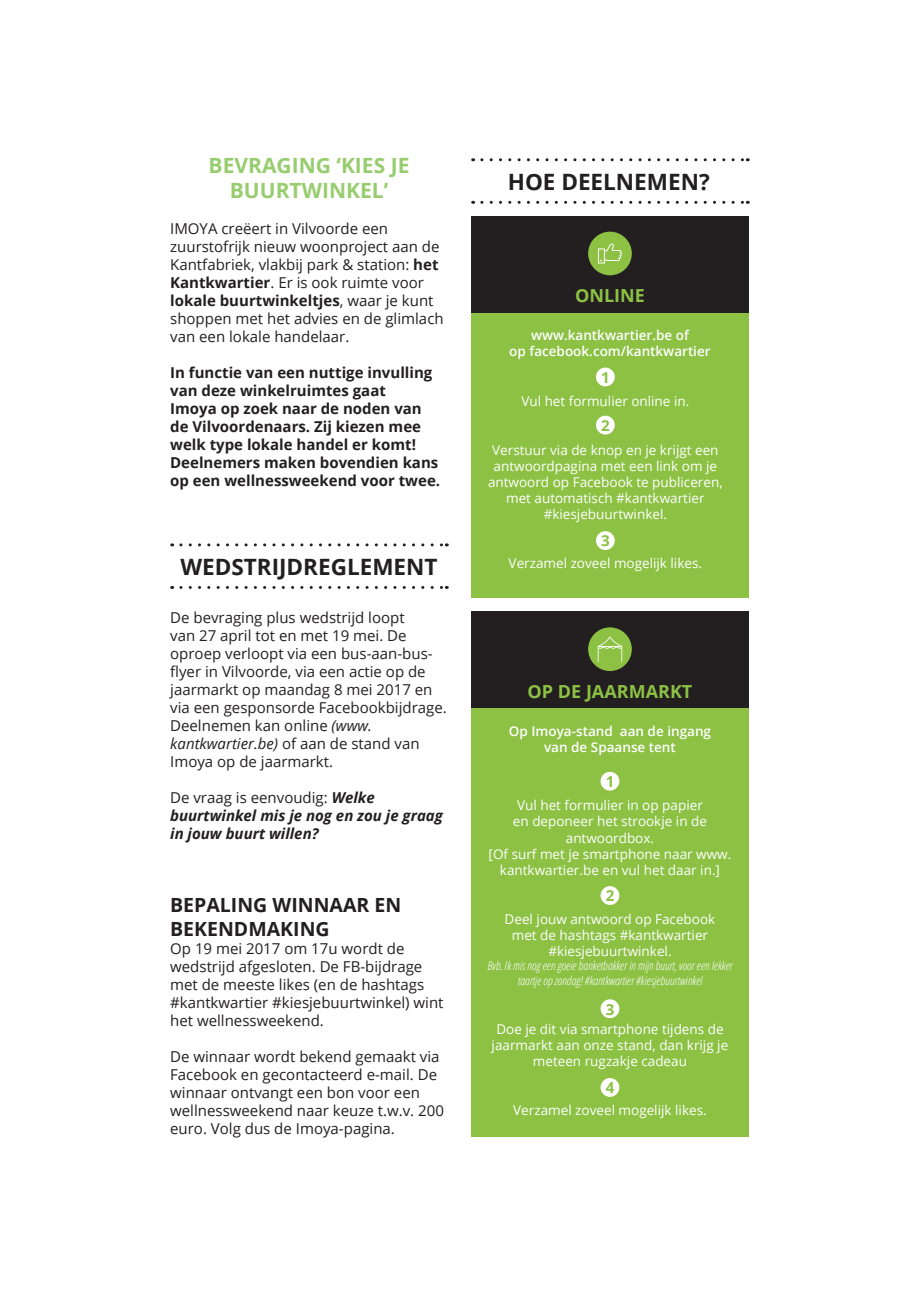
<style>
.page{position:relative;width:919px;height:1289px;background:#fff}
.page>*{position:absolute;margin:0;border:0;box-sizing:border-box;transform-origin:0 0}
.t1{font:700 22.5px "Open Sans";color:#231f20}
.t2{font:700 21px/25.2px "Open Sans";color:#97cd6e;text-align:center}
.t3{font:700 19.5px/23.4px "Open Sans";color:#231f20}
.t4{font:700 18px "Open Sans";color:#8cc144}
.t5{font:700 15.15px "Open Sans";color:#8cc144}
.t6{font:15px/18px "Open Sans";color:#231f20}
.t7{font:700 15px/18px "Open Sans";color:#231f20}
.t8{font:italic 700 15px/18px "Open Sans";color:#231f20}
.t9{font:13.5px/16.2px "Open Sans";color:#fff;text-align:center}
.t10{font:600 13.5px "Open Sans";color:#fff}
.t11{font:italic 300 condensed 12px/14.4px "Open Sans";color:#fff;text-align:center}
.s1{font-weight:700}
.s2{font-style:italic}
.s3{font-weight:400;font-style:normal}
</style>
<div class="page">
<svg style="left:482px;top:158px;width:266px;height:3px"></svg>
<svg style="left:482px;top:201px;width:266px;height:3px"></svg>
<div style="left:471px;top:232px;width:277px;height:366px;background:#8cc144"></div>
<div style="left:471px;top:216px;width:277px;height:96px;background:#231f20"></div>
<div style="left:588px;top:232px;width:43px;height:43px;background:#8cc144;border-radius:50%"></div>
<svg style="left:598px;top:243px;width:24px;height:20px"></svg>
<div style="left:596px;top:367px;width:18px;height:19px;background:#fff;border-radius:50%"></div>
<div style="left:596px;top:415px;width:18px;height:19px;background:#fff;border-radius:50%"></div>
<div style="left:596px;top:531px;width:18px;height:19px;background:#fff;border-radius:50%"></div>
<div style="left:471px;top:627px;width:277px;height:510px;background:#8cc144"></div>
<div style="left:471px;top:611px;width:277px;height:97px;background:#231f20"></div>
<div style="left:588px;top:627px;width:43px;height:44px;background:#8cc144;border-radius:50%"></div>
<svg style="left:597px;top:636px;width:25px;height:26px"></svg>
<div style="left:600px;top:771px;width:19px;height:19px;background:#fff;border-radius:50%"></div>
<div style="left:600px;top:886px;width:19px;height:18px;background:#fff;border-radius:50%"></div>
<div style="left:600px;top:999px;width:19px;height:19px;background:#fff;border-radius:50%"></div>
<div style="left:600px;top:1077px;width:19px;height:19px;background:#fff;border-radius:50%"></div>
<svg style="left:181px;top:543px;width:266px;height:3px"></svg>
<svg style="left:181px;top:586px;width:266px;height:3px"></svg>
<p class="t2" style="left:208px;top:152px;width:202px">BEVRAGING ‘KIES JE<br>BUURTWINKEL’</p>
<p class="t6" style="left:170px;top:219px;width:275px">IMOYA creëert in Vilvoorde een zuurstofrijk nieuw woonproject aan de Kantfabriek, vlakbij park &amp; station: <span class="s1">het Kantkwartier</span>. Er is ook ruimte voor <span class="s1">lokale buurtwinkeltjes</span>, waar je kunt shoppen met het advies en de glimlach van een lokale handelaar.</p>
<p class="t7" style="left:170px;top:363px;width:271px">In functie van een nuttige invulling van deze winkelruimtes gaat<br>Imoya op zoek naar de noden van de Vilvoordenaars. Zij kiezen mee welk type lokale handel er komt!<br>Deelnemers maken bovendien kans op een wellnessweekend voor twee.</p>
<p class="t1" style="left:180px;top:550px;width:259px">WEDSTRIJDREGLEMENT</p>
<p class="t6" style="left:170px;top:608px;width:278px">De bevraging plus wedstrijd loopt<br>van 27 april tot en met 19 mei. De oproep verloopt via een bus-aan-bus&shy;flyer in Vilvoorde, via een actie op de jaarmarkt op maandag 8 mei 2017 en via een gesponsorde Facebookbijdrage.<br>Deelnemen kan online <span class="s2">(www. kantkwartier.be)</span> of aan de stand van Imoya op de jaarmarkt.</p>
<p class="t8" style="left:170px;top:788px;width:274px"><span class="s3">De vraag is eenvoudig:</span> Welke buurtwinkel mis je nog en zou je graag in jouw buurt willen?</p>
<p class="t3" style="left:170px;top:892px;width:232px">BEPALING WINNAAR EN<br>BEKENDMAKING</p>
<p class="t6" style="left:170px;top:938px;width:275px">Op 19 mei 2017 om 17u wordt de wedstrijd afgesloten. De FB-bijdrage met de meeste likes (en de hashtags #kantkwartier #kiesjebuurtwinkel) wint het wellnessweekend.</p>
<p class="t6" style="left:170px;top:1046px;width:275px">De winnaar wordt bekend gemaakt via Facebook en gecontacteerd e-mail. De winnaar ontvangt een bon voor een wellnessweekend naar keuze t.w.v. 200 euro. Volg dus de Imoya-pagina.</p>
<p class="t1" style="left:507px;top:166px;width:203px">HOE DEELNEMEN?</p>
<p class="t4" style="left:575px;top:282px;width:71px">ONLINE</p>
<p class="t10" style="left:531px;top:326px;width:159px">www.kantkwartier.be of</p>
<p class="t10" style="left:509px;top:342px;width:203px">op facebook.com/kantkwartier</p>
<p class="t5" style="left:601px;top:366px;width:10px">1</p>
<p class="t5" style="left:601px;top:414px;width:10px">2</p>
<p class="t9" style="left:521px;top:392px;width:169px">Vul het formulier online in.</p>
<p class="t9" style="left:488px;top:441px;width:236px">Verstuur via de knop en je krijgt een antwoordpagina met een link om je antwoord op Facebook te publiceren, met automatisch #kantkwartier #kiesjebuurtwinkel.</p>
<p class="t9" style="left:508px;top:554px;width:195px">Verzamel zoveel mogelijk likes.</p>
<p class="t5" style="left:601px;top:530px;width:10px">3</p>
<p class="t4" style="left:527px;top:678px;width:166px">OP DE JAARMARKT</p>
<p class="t10" style="left:509px;top:721px;width:204px">Op Imoya-stand aan de ingang</p>
<p class="t10" style="left:544px;top:737px;width:133px">van de Spaanse tent</p>
<p class="t5" style="left:605px;top:770px;width:10px">1</p>
<p class="t9" style="left:513px;top:796px;width:195px">Vul het formulier in op papier en deponeer het strookje in de antwoordbox.</p>
<p class="t9" style="left:488px;top:845px;width:244px">[Of surf met je smartphone naar www. kantkwartier.be en vul het daar in.]</p>
<p class="t9" style="left:504px;top:910px;width:212px">Deel jouw antwoord op Facebook met de hashtags #kantkwartier #kiesjebuurtwinkel.</p>
<p class="t11" style="left:487px;top:958px;width:246px">Bvb. Ik mis nog een goeie banketbakker in mijn buurt, voor een lekker taartje op zondag! #kantkwartier #kiesjebuurtwinkel</p>
<p class="t9" style="left:491px;top:1020px;width:238px">Doe je dit via smartphone tijdens de jaarmarkt aan onze stand, dan krijg je meteen rugzakje cadeau</p>
<p class="t9" style="left:513px;top:1101px;width:195px">Verzamel zoveel mogelijk likes.</p>
<p class="t5" style="left:605px;top:885px;width:10px">2</p>
<p class="t5" style="left:605px;top:998px;width:10px">3</p>
<p class="t5" style="left:605px;top:1076px;width:10px">4</p>
</div>
